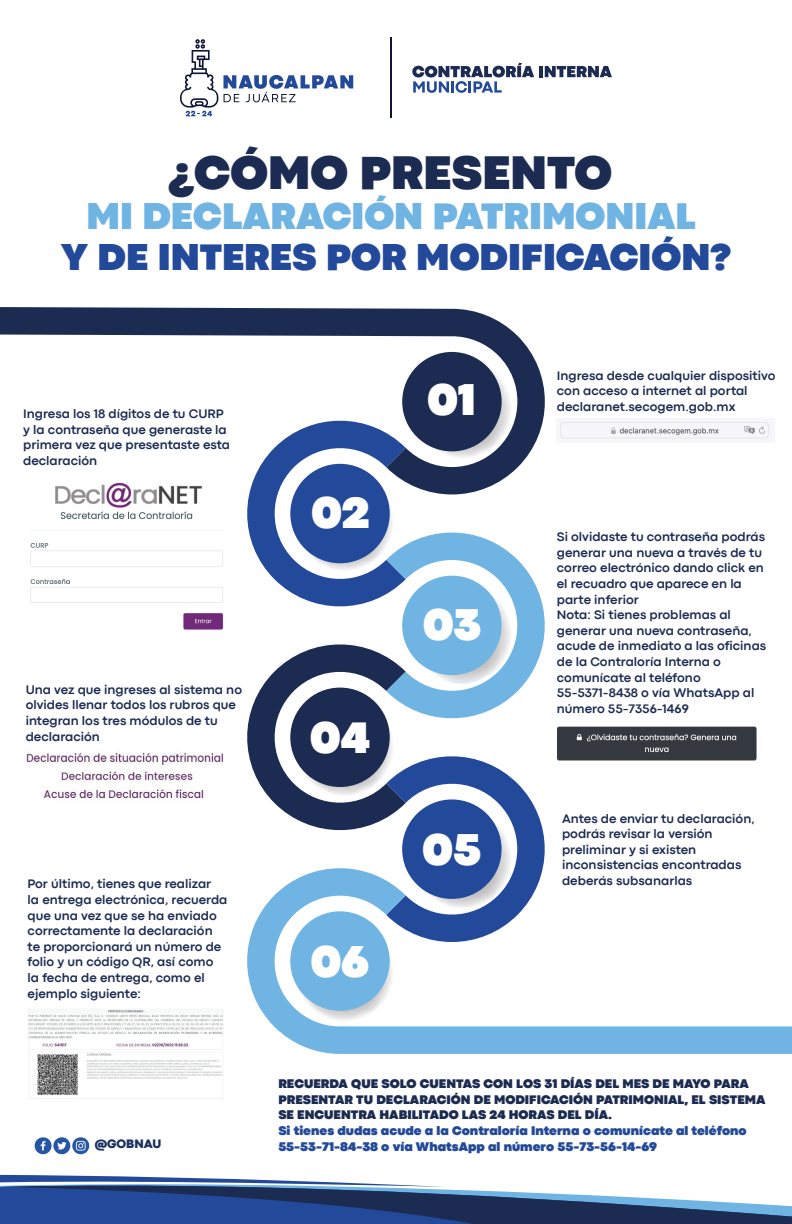
<style>
.page{position:relative;width:792px;height:1224px;background:#fff}
.page>*{position:absolute;margin:0;border:0;box-sizing:border-box;transform-origin:0 0}
.t1{font:900 48.7px "Codec Pro";color:#1c2b52}
.t2{font:900 46px "Codec Pro";color:#fff}
.t3{font:900 38.7px "Codec Pro";color:#234a9a}
.t4{font:900 38.7px "Codec Pro";color:#6fb4e3}
.t5{font:700 13px/15.6px "Codec Pro";color:#1c2b52}
.t6{font:900 13px/15.6px "Codec Pro";color:#1c2b52}
.t7{font:900 13px "Codec Pro";color:#234a9a}
.t8{font:800 12.7px "Codec Pro";color:#1c325e}
</style>
<div class="page">
<svg style="left:0;top:1175px;width:792px;height:49px"></svg>
<svg style="left:269px;top:1021px;width:523px;height:33px;fill:#6fb4e3"></svg>
<svg style="left:0;top:307px;width:535px;height:52px;fill:#1c2b52"></svg>
<svg style="left:247px;top:359px;width:298px;height:662px"></svg>
<div style="left:290px;top:464px;width:100px;height:99px;background:#234a9a;border-radius:50%"></div>
<div style="left:402px;top:352px;width:100px;height:99px;background:#1c2b52;border-radius:50%"></div>
<div style="left:290px;top:688px;width:100px;height:99px;background:#1c2b52;border-radius:50%"></div>
<div style="left:402px;top:576px;width:100px;height:99px;background:#6fb4e3;border-radius:50%"></div>
<div style="left:290px;top:911px;width:100px;height:100px;background:#6fb4e3;border-radius:50%"></div>
<div style="left:402px;top:799px;width:100px;height:100px;background:#234a9a;border-radius:50%"></div>
<img style="left:560px;top:422px;width:210px;height:17px">
<img style="left:30px;top:482px;width:193px;height:149px">
<img style="left:557px;top:726px;width:200px;height:35px">
<img style="left:28px;top:1009px;width:195px;height:90px">
<svg style="left:180px;top:39px;width:173px;height:77px"></svg>
<hr style="left:390px;top:38px;width:1px;height:80px;background:#0d1635">
<hr style="left:539px;top:66px;width:4px;height:11px;background:#1c2b52">
<svg style="left:545px;top:66px;width:67px;height:11px"></svg>
<svg style="left:412px;top:63px;width:122px;height:30px"></svg>
<svg style="left:35px;top:1137px;width:55px;height:17px"></svg>
<img style="left:61px;top:771px;width:132px;height:13px">
<img style="left:25px;top:752px;width:199px;height:13px">
<img style="left:43px;top:786px;width:161px;height:13px">
<h1 class="t1" style="left:168px;top:144px;width:445px">¿CÓMO PRESENTO</h1>
<h3 class="t4" style="left:87px;top:193px;width:611px">MI DECLARACIÓN PATRIMONIAL</h3>
<h3 class="t3" style="left:61px;top:234px;width:672px">Y DE INTERES POR MODIFICACIÓN?</h3>
<p class="t5" style="left:23px;top:406px;width:208px">Ingresa los 18 dígitos de tu CURP y la contraseña que generaste la primera vez que presentaste esta declaración</p>
<p class="t5" style="left:26px;top:682px;width:218px">Una vez que ingreses al sistema no olvides llenar todos los rubros que integran los tres módulos de tu declaración</p>
<h2 class="t2" style="left:311px;top:485px;width:60px">02</h2>
<h2 class="t2" style="left:310px;top:710px;width:61px">04</h2>
<h2 class="t2" style="left:427px;top:372px;width:50px">01</h2>
<h2 class="t2" style="left:423px;top:597px;width:60px">03</h2>
<h2 class="t2" style="left:423px;top:822px;width:60px">05</h2>
<p class="t5" style="left:557px;top:367px;width:220px">Ingresa desde cualquier dispositivo con acceso a internet al portal declaranet.secogem.gob.mx</p>
<p class="t5" style="left:557px;top:529px;width:211px">Si olvidaste tu contraseña podrás generar una nueva a través de tu correo electrónico dando click en el recuadro que aparece en la parte inferior<br>Nota: Si tienes problemas al generar una nueva contraseña, acude de inmediato a las oficinas de la Contraloría Interna o comunícate al teléfono<br>55-5371-8438 o vía WhatsApp al número 55-7356-1469</p>
<p class="t5" style="left:562px;top:810px;width:194px">Antes de enviar tu declaración, podrás revisar la versión preliminar y si existen inconsistencias encontradas</p>
<p class="t5" style="left:28px;top:876px;width:185px">Por último, tienes que realizar</p>
<p class="t5" style="left:562px;top:873px;width:132px">deberás subsanarlas</p>
<p class="t5" style="left:28px;top:892px;width:201px">la entrega electrónica, recuerda que una vez que se ha enviado correctamente la declaración te proporcionará un número de folio y un código QR, así como la fecha de entrega, como el ejemplo siguiente:</p>
<h2 class="t2" style="left:311px;top:934px;width:60px">06</h2>
<p class="t6" style="left:278px;top:1076px;width:489px">RECUERDA QUE SOLO CUENTAS CON LOS 31 DÍAS DEL MES DE MAYO PARA<br>PRESENTAR TU DECLARACIÓN DE MODIFICACIÓN PATRIMONIAL, EL SISTEMA<br>SE ENCUENTRA HABILITADO LAS 24 HORAS DEL DÍA.</p>
<p class="t7" style="left:278px;top:1123px;width:470px">Si tienes dudas acude a la Contraloría Interna o comunícate al teléfono</p>
<p class="t8" style="left:95px;top:1136px;width:68px">@GOBNAU</p>
<p class="t7" style="left:278px;top:1139px;width:380px">55-53-71-84-38 o vía WhatsApp al número 55-73-56-14-69</p>
</div>
